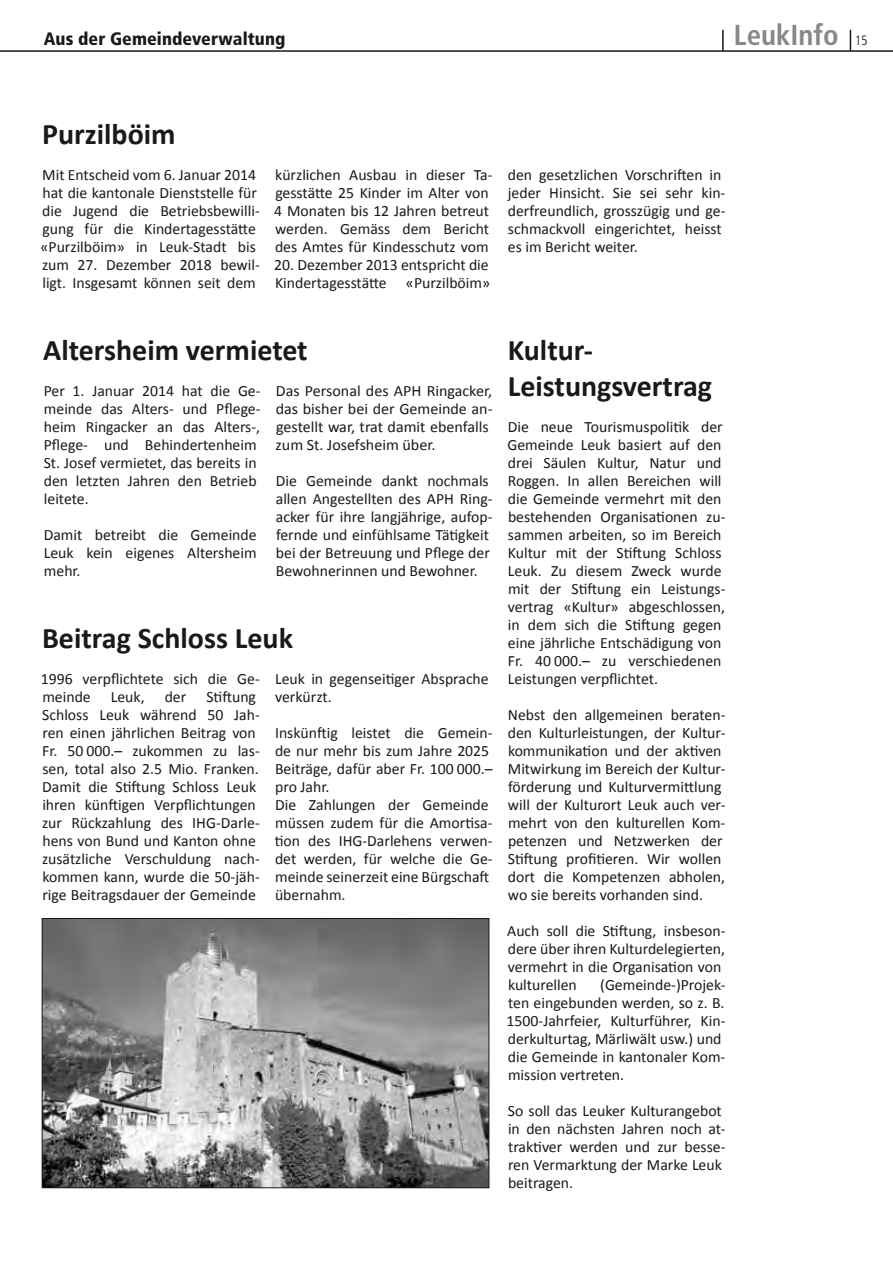
<style>
.page{position:relative;width:893px;height:1263px;background:#fff}
.page>*{position:absolute;margin:0;border:0;box-sizing:border-box;transform-origin:0 0}
.t1{font:700 30px/36px "Calibri";color:#1b1917}
.t2{font:700 condensed 28.8px "Frutiger";color:#898886}
.t3{font:900 condensed 18px "Frutiger";letter-spacing:.005em;color:#1b1917}
.t4{font:15.75px/18px "Calibri";color:#1b1917}
.s1{font-weight:300;font-size:13.5px;color:#1b1917}
</style>
<div class="page">
<hr style="left:0;top:50px;width:893px;height:2px;background:#1b1917">
<hr style="left:722px;top:30px;width:2px;height:21px;background:#1b1917">
<svg style="left:850px;top:30px;width:1px;height:20px"></svg>
<img style="left:44px;top:920px;width:443px;height:266px">
<div style="left:42px;top:918px;width:447px;height:270px;border:1px solid #1b1917"></div>
<p class="t3" style="left:44px;top:28px;width:243px">Aus der Gemeindeverwaltung</p>
<h2 class="t2" style="left:734px;top:18px;width:135px">LeukInfo <span class="s1">15</span></h2>
<h1 class="t1" style="left:42px;top:116px;width:135px">Purzilböim</h1>
<p class="t4" style="left:41px;top:166px;width:221px">Mit Entscheid vom 6. Januar 2014 hat die kantonale Dienststelle für die Jugend die Betriebsbewilli&shy;gung für die Kindertagesstätte «Purzilböim» in Leuk-Stadt bis zum 27. Dezember 2018 bewil&shy;ligt. Insgesamt können seit dem</p>
<p class="t4" style="left:274px;top:166px;width:220px">kürzlichen Ausbau in dieser Ta&shy;gesstätte 25 Kinder im Alter von<br>4 Monaten bis 12 Jahren betreut werden. Gemäss dem Bericht des Amtes für Kindesschutz vom</p>
<p class="t4" style="left:274px;top:256px;width:217px">20. Dezember 2013 entspricht die<br>Kindertagesstätte «Purzilböim»</p>
<p class="t4" style="left:508px;top:166px;width:219px">den gesetzlichen Vorschriften in jeder Hinsicht. Sie sei sehr kin&shy;derfreundlich, grosszügig und ge&shy;schmackvoll eingerichtet, heisst es im Bericht weiter.</p>
<h1 class="t1" style="left:43px;top:332px;width:266px">Altersheim vermietet</h1>
<p class="t4" style="left:44px;top:382px;width:218px">Per 1. Januar 2014 hat die Ge&shy;meinde das Alters- und Pflege&shy;heim Ringacker an das Alters-,<br>Pflege- und Behindertenheim<br>St. Josef vermietet, das bereits in den letzten Jahren den Betrieb leitete.</p>
<p class="t4" style="left:44px;top:526px;width:214px;text-align:justify">Damit betreibt die Gemeinde Leuk kein eigenes Altersheim mehr.</p>
<p class="t4" style="left:276px;top:382px;width:218px">Das Personal des APH Ringacker, das bisher bei der Gemeinde an&shy;gestellt war, trat damit ebenfalls zum St. Josefsheim über.</p>
<p class="t4" style="left:276px;top:472px;width:218px">Die Gemeinde dankt nochmals allen Angestellten des APH Ring&shy;acker für ihre langjährige, aufop&shy;fernde und einfühlsame Tätigkeit bei der Betreuung und Pflege der<br>Bewohnerinnen und Bewohner.</p>
<h1 class="t1" style="left:42px;top:620px;width:252px">Beitrag Schloss Leuk</h1>
<p class="t4" style="left:41px;top:670px;width:220px">1996 verpflichtete sich die Ge&shy;meinde</p>
<p class="t4" style="left:275px;top:670px;width:215px">Leuk in gegenseitiger Absprache verkürzt.</p>
<p class="t4" style="left:275px;top:724px;width:220px">Inskünftig leistet die Gemein&shy;de nur mehr bis zum Jahre 2025<br>Beiträge, dafür aber Fr. 100 000.– pro Jahr.<br>Die Zahlungen der Gemeinde müssen zudem für die Amortisa&shy;tion des IHG-Darlehens verwen&shy;det werden, für welche die Ge&shy;meinde seinerzeit eine Bürgschaft übernahm.</p>
<p class="t4" style="left:42px;top:688px;width:219px;text-indent:164px">Stiftung<br>Schloss Leuk während 50 Jah&shy;ren einen jährlichen Beitrag von<br>Fr. 50 000.– zukommen zu las&shy;sen, total also 2.5 Mio. Franken.<br>Damit die Stiftung Schloss Leuk ihren künftigen Verpflichtungen zur Rückzahlung des IHG-Darle&shy;hens von Bund und Kanton ohne zusätzliche Verschuldung nach&shy;kommen kann, wurde die 50-jäh&shy;rige Beitragsdauer der Gemeinde</p>
<p class="t4" style="left:111px;top:688px;width:35px">Leuk,</p>
<p class="t4" style="left:165px;top:688px;width:23px">der</p>
<h1 class="t1" style="left:508px;top:332px;width:206px">Kultur-<br>Leistungsvertrag</h1>
<p class="t4" style="left:507px;top:418px;width:220px">Die neue Tourismuspolitik der<br>Gemeinde Leuk basiert auf den drei Säulen Kultur, Natur und<br>Roggen. In allen Bereichen will die Gemeinde vermehrt mit den bestehenden Organisationen zu&shy;sammen arbeiten, so im Bereich<br>Kultur mit der Stiftung Schloss<br>Leuk. Zu diesem Zweck wurde mit der Stiftung ein Leistungs&shy;vertrag «Kultur» abgeschlossen, in dem sich die Stiftung gegen eine jährliche Entschädigung von<br>Fr. 40 000.– zu verschiedenen<br>Leistungen verpflichtet.</p>
<p class="t4" style="left:508px;top:706px;width:219px">Nebst den allgemeinen beraten&shy;den Kulturleistungen, der Kultur&shy;kommunikation und der aktiven<br>Mitwirkung im Bereich der Kultur&shy;förderung und Kulturvermittlung will der Kulturort Leuk auch ver&shy;mehrt von den kulturellen Kom&shy;petenzen und Netzwerken der<br>Stiftung profitieren. Wir wollen dort die Kompetenzen abholen, wo sie bereits vorhanden sind.</p>
<p class="t4" style="left:507px;top:922px;width:220px">Auch soll die Stiftung, insbeson&shy;dere über ihren Kulturdelegierten, vermehrt in die Organisation von kulturellen</p>
<p class="t4" style="left:507px;top:976px;width:220px;text-indent:94px">(Gemeinde-)Projek&shy;ten eingebunden werden, so z. B.<br>1500-Jahrfeier, Kulturführer, Kin&shy;derkulturtag, Märliwält usw.) und die Gemeinde in kantonaler Kom&shy;mission vertreten.</p>
<p class="t4" style="left:508px;top:1102px;width:219px">So soll das Leuker Kulturangebot in den nächsten Jahren noch at&shy;traktiver werden und zur besse&shy;ren Vermarktung der Marke Leuk beitragen.</p>
</div>
